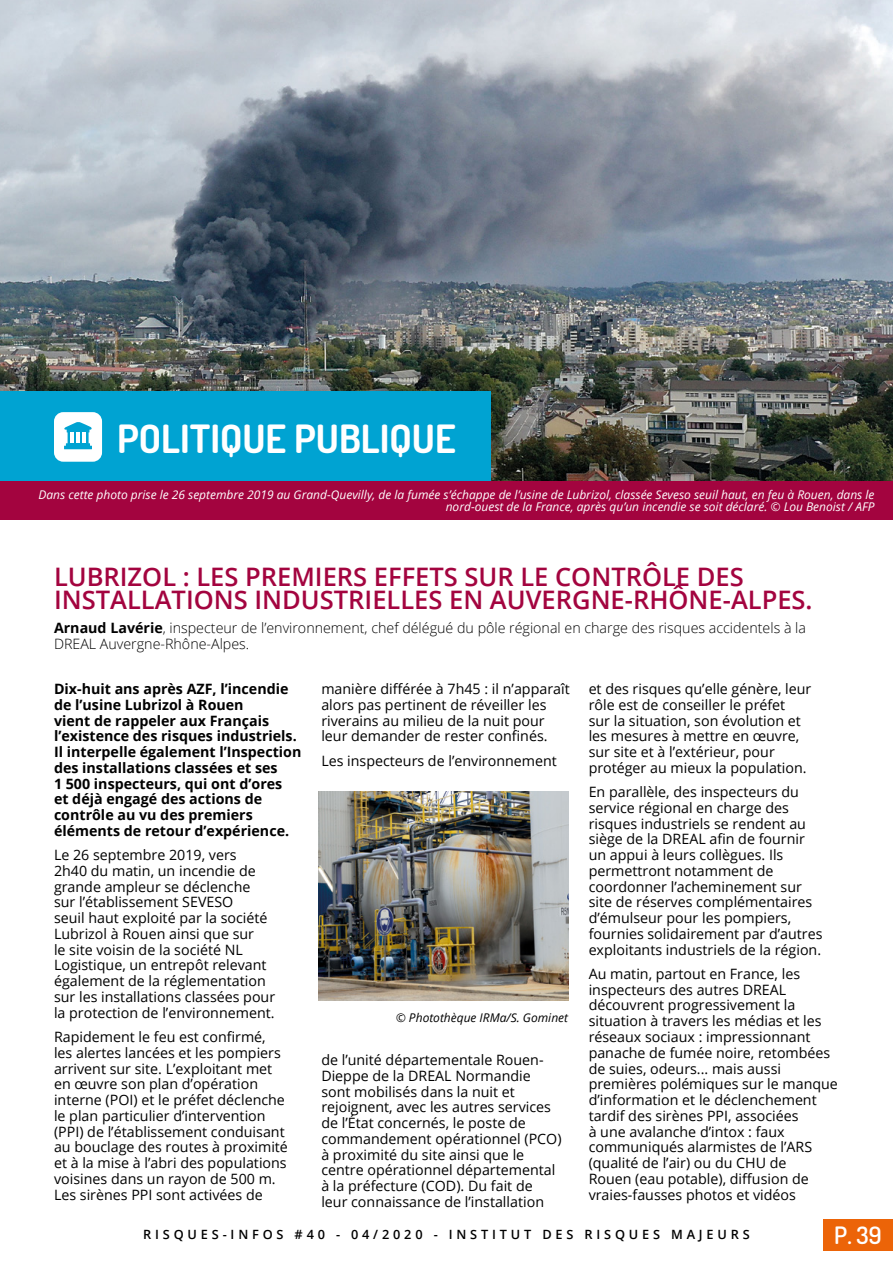
<style>
.page{position:relative;width:893px;height:1263px;background:#fff}
.page>*{position:absolute;margin:0;border:0;box-sizing:border-box;transform-origin:0 0}
.t1{font:700 39px "Dosis";color:#fff}
.Grand_titre_violet{font:600 25.5px/22.5px "Open Sans";color:#a3043f}
.t2{font:600 24px "Dosis";color:#fff}
.Texte_courant{font:14.25px/15.8px "Open Sans";color:#000}
.Texte_courant_bold{font:700 14.25px/15.8px "Open Sans";color:#000}
.Intro{font:300 14.25px/15.8px "Open Sans";color:#000}
.t3{font:600 12.75px "Open Sans";letter-spacing:.3em;color:#000}
.t4{font:italic 12px/12px "Open Sans";color:#fff;text-align:right}
.Légende{font:italic 12px "Open Sans";color:#000}
.s1{font-weight:700}
</style>
<div class="page">
<div style="left:823px;top:1220px;width:70px;height:31px;background:#ec6408"></div>
<div style="left:0;top:465px;width:893px;height:55px;background:#a3043f"></div>
<img style="left:0;top:0;width:893px;height:481px">
<div style="left:0;top:391px;width:491px;height:90px;background:#00a3d2"></div>
<svg style="left:54px;top:412px;width:48px;height:50px"></svg>
<img style="left:318px;top:792px;width:250px;height:208px">
<p class="t1" style="left:117px;top:413px;width:340px">POLITIQUE PUBLIQUE</p>
<p class="t4" style="left:39px;top:488px;width:837px">Dans cette photo prise le 26 septembre 2019 au Grand-Quevilly, de la fumée s’échappe de l’usine de Lubrizol, classée Seveso seuil haut, en feu à Rouen, dans le nord-ouest de la France, après qu’un incendie se soit déclaré. © Lou Benoist / AFP</p>
<p class="Grand_titre_violet" style="left:54px;top:565px;width:760px">LUBRIZOL : LES PREMIERS EFFETS SUR LE CONTRÔLE DES<br>INSTALLATIONS INDUSTRIELLES EN AUVERGNE-RHÔNE-ALPES.</p>
<p class="Intro" style="left:54px;top:619px;width:753px"><span class="s1">Arnaud Lavérie</span>, inspecteur de l’environnement, chef délégué du pôle régional en charge des risques accidentels à la<br>DREAL Auvergne-Rhône-Alpes.</p>
<p class="Texte_courant_bold" style="left:54px;top:681px;width:249px">Dix-huit ans après AZF, l’incendie de l’usine Lubrizol à Rouen<br>vient de rappeler aux Français l’existence des risques industriels.<br>Il interpelle également l’Inspection des installations classées et ses<br>1 500 inspecteurs, qui ont d’ores<br>et déjà engagé des actions de contrôle au vu des premiers éléments de retour d’expérience.</p>
<p class="Texte_courant" style="left:54px;top:847px;width:223px">Le 26 septembre 2019, vers<br>2h40 du matin, un incendie de grande ampleur se déclenche sur l’établissement SEVESO<br>seuil haut exploité par la société<br>Lubrizol à Rouen ainsi que sur<br>le site voisin de la société NL<br>Logistique, un entrepôt relevant également de la réglementation sur les installations classées pour la protection de l’environnement.</p>
<p class="Texte_courant" style="left:54px;top:1028px;width:235px">Rapidement le feu est confirmé,<br>les alertes lancées et les pompiers arrivent sur site. L’exploitant met en œuvre son plan d’opération interne (POI) et le préfet déclenche le plan particulier d’intervention (PPI) de l’établissement conduisant au bouclage des routes à proximité et à la mise à l’abri des populations voisines dans un rayon de 500 m.<br>Les sirènes PPI sont activées de</p>
<p class="Texte_courant" style="left:321px;top:681px;width:250px">manière différée à 7h45 : il n’apparaît alors pas pertinent de réveiller les riverains au milieu de la nuit pour leur demander de rester confinés.</p>
<p class="Texte_courant" style="left:321px;top:752px;width:237px">Les inspecteurs de l’environnement</p>
<p class="Texte_courant" style="left:589px;top:681px;width:224px">et des risques qu’elle génère, leur rôle est de conseiller le préfet<br>sur la situation, son évolution et les mesures à mettre en œuvre, sur site et à l’extérieur, pour protéger au mieux la population.</p>
<p class="Texte_courant" style="left:589px;top:784px;width:235px">En parallèle, des inspecteurs du service régional en charge des risques industriels se rendent au siège de la DREAL afin de fournir un appui à leurs collègues. Ils permettront notamment de coordonner l’acheminement sur site de réserves complémentaires d’émulseur pour les pompiers, fournies solidairement par d’autres exploitants industriels de la région.</p>
<p class="Texte_courant" style="left:589px;top:965px;width:251px">Au matin, partout en France, les inspecteurs des autres DREAL découvrent progressivement la situation à travers les médias et les réseaux sociaux : impressionnant panache de fumée noire, retombées de suies, odeurs... mais aussi premières polémiques sur le manque d’information et le déclenchement tardif des sirènes PPI, associées<br>à une avalanche d’intox : faux communiqués alarmistes de l’ARS (qualité de l’air) ou du CHU de<br>Rouen (eau potable), diffusion de vraies-fausses photos et vidéos</p>
<p class="Légende" style="left:396px;top:1009px;width:174px">© Photothèque IRMa/S. Gominet</p>
<p class="Texte_courant" style="left:321px;top:1051px;width:242px">de l’unité départementale Rouen-Dieppe de la DREAL Normandie sont mobilisés dans la nuit et rejoignent, avec les autres services de l’État concernés, le poste de commandement opérationnel (PCO) à proximité du site ainsi que le centre opérationnel départemental à la préfecture (COD). Du fait de leur connaissance de l’installation</p>
<p class="t3" style="left:143px;top:1226px;width:608px">RISQUES-INFOS #40 - 04/2020 - INSTITUT DES RISQUES MAJEURS</p>
<h3 class="t2" style="left:834px;top:1220px;width:49px">P. 39</h3>
</div>
